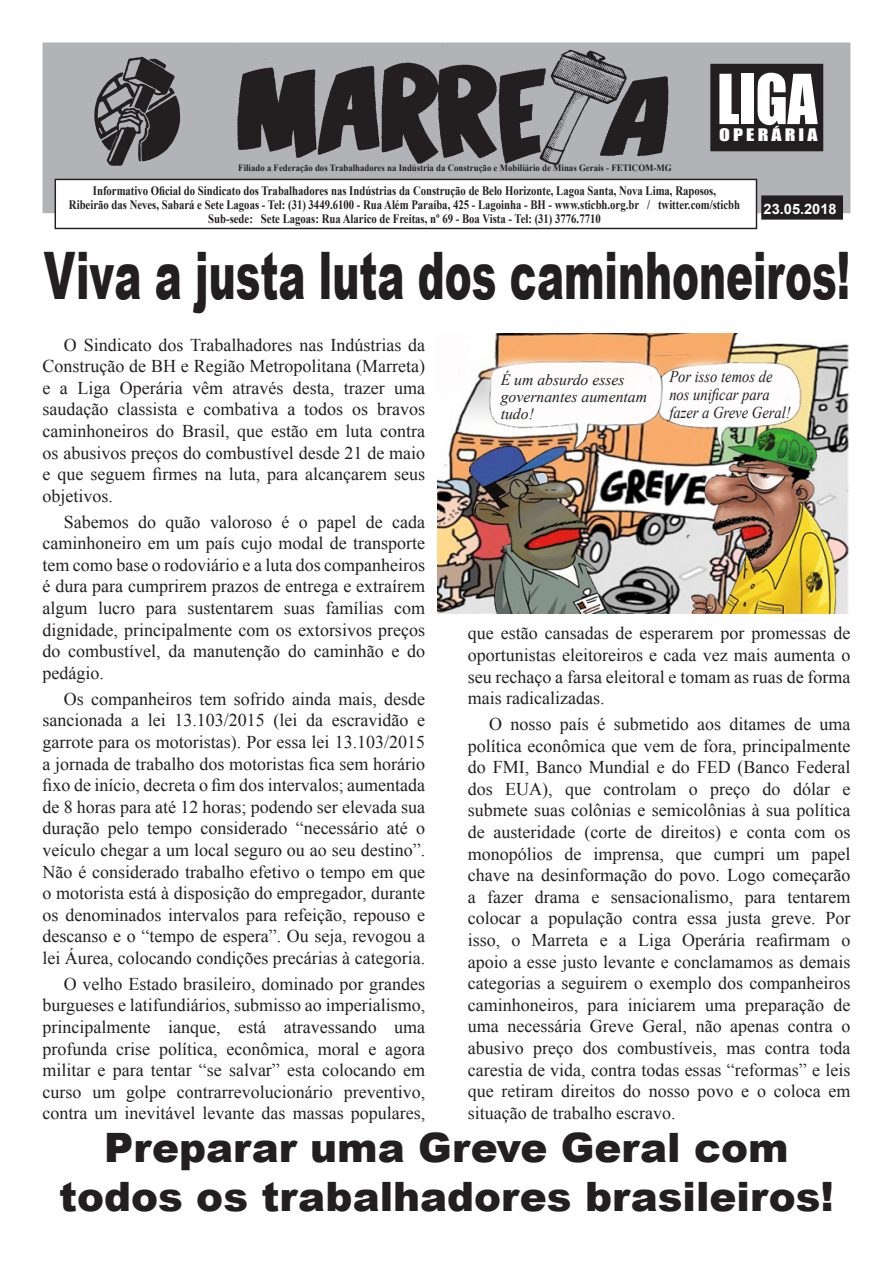
<style>
.page{position:relative;width:893px;height:1263px;background:#fff}
.page>*{position:absolute;margin:0;border:0;box-sizing:border-box;transform-origin:0 0}
.t1{font:900 65.55px "Arial";color:#231f20;scale:.62 1}
.t2{font:63.6px "Impact";color:#fff;scale:.92 1}
.t3{font:900 40.5px/48.6px "Arial";color:#231f20;text-align:center}
.t4{font:18px/21.6px "Times New Roman";color:#231f20;text-align:justify}
.t5{font:italic 16.5px "Times New Roman";color:#231f20;scale:.88 1}
.t6{font:15.9px "Impact";letter-spacing:.16em;color:#fff;scale:1.25 1}
.t7{font:italic 15.6px/17.1px "Times New Roman";color:#231f20}
.t8{font:700 14.25px "Arial";color:#fff}
.t9{font:700 12.9px/14.1px "Times New Roman";color:#231f20;text-align:center;scale:.83 1}
.t10{font:700 9.6px "Times New Roman";color:#231f20;scale:.92 1}
</style>
<div class="page">
<div style="left:43px;top:43px;width:807px;height:170px;background:#b2b3b7"></div>
<div style="left:762px;top:196px;width:80px;height:23px;background:#231f20"></div>
<div style="left:761px;top:195px;width:82px;height:25px;border:1px solid #231f20"></div>
<img style="left:234px;top:44px;width:438px;height:121px">
<img style="left:95px;top:56px;width:85px;height:110px">
<div style="left:711px;top:65px;width:111px;height:86px;background:#231f20"></div>
<div style="left:710px;top:64px;width:113px;height:87px;border:1px solid #231f20"></div>
<div style="left:55px;top:179px;width:701px;height:49px;background:#fff"></div>
<div style="left:55px;top:179px;width:702px;height:50px;border:1px solid #231f20"></div>
<img style="left:438px;top:334px;width:411px;height:279px">
<img style="left:804px;top:570px;width:21px;height:25px">
<img style="left:755px;top:429px;width:24px;height:27px">
<p class="t10" style="left:238px;top:161px;width:473px">Filiado a Federação dos Trabalhadores na Indústria da Construção e Mobiliário de Minas Gerais - FETICOM-MG</p>
<p class="t2" style="left:717px;top:50px;width:111px">LIGA</p>
<p class="t6" style="left:719px;top:122px;width:80px">OPERÁRIA</p>
<p class="t9" style="left:69px;top:183px;width:810px">Informativo Oficial do Sindicato dos Trabalhadores nas Indústrias da Construção de Belo Horizonte, Lagoa Santa, Nova Lima, Raposos,<br>Ribeirão das Neves, Sabará e Sete Lagoas - Tel: (31) 3449.6100 - Rua Além Paraíba, 425 - Lagoinha - BH - www.sticbh.org.br / twitter.com/sticbh<br>Sub-sede: Sete Lagoas: Rua Alarico de Freitas, nº 69 - Boa Vista - Tel: (31) 3776.7710</p>
<p class="t8" style="left:764px;top:199px;width:74px">23.05.2018</p>
<p class="t1" style="left:44px;top:228px;width:1302px">Viva a justa luta dos caminhoneiros!</p>
<p class="t4" style="left:43px;top:333px;width:384px;text-indent:21px">O Sindicato dos Trabalhadores nas Indústrias da Construção de BH e Região Metropolitana (Marreta) e a Liga Operária vêm através desta, trazer uma saudação classista e combativa a todos os bravos caminhoneiros do Brasil, que estão em luta contra os abusivos preços do combustível desde 21 de maio e que seguem firmes na luta, para alcançarem seus objetivos.</p>
<p class="t4" style="left:43px;top:510px;width:384px;text-indent:21px">Sabemos do quão valoroso é o papel de cada caminhoneiro em um país cujo modal de transporte tem como base o rodoviário e a luta dos companheiros é dura para cumprirem prazos de entrega e extraírem algum lucro para sustentarem suas famílias com dignidade, principalmente com os extorsivos preços do combustível, da manutenção do caminhão e do pedágio.</p>
<p class="t4" style="left:43px;top:687px;width:384px;text-indent:21px">Os companheiros tem sofrido ainda mais, desde sancionada a lei 13.103/2015 (lei da escravidão e garrote para os motoristas). Por essa lei 13.103/2015 a jornada de trabalho dos motoristas fica sem horário fixo de início, decreta o fim dos intervalos; aumentada de 8 horas para até 12 horas; podendo ser elevada sua duração pelo tempo considerado “necessário até o veículo chegar a um local seguro ou ao seu destino”.<br>Não é considerado trabalho efetivo o tempo em que o motorista está à disposição do empregador, durante os denominados intervalos para refeição, repouso e descanso e o “tempo de espera”. Ou seja, revogou a lei Áurea, colocando condições precárias à categoria.</p>
<p class="t4" style="left:43px;top:972px;width:384px;text-indent:21px">O velho Estado brasileiro, dominado por grandes burgueses e latifundiários, submisso ao imperialismo, principalmente ianque, está atravessando uma profunda crise política, econômica, moral e agora militar e para tentar “se salvar” esta colocando em curso um golpe contrarrevolucionário preventivo, contra um inevitável levante das massas populares,</p>
<p class="t7" style="left:501px;top:371px;width:148px">É um absurdo esses governantes aumentam tudo!</p>
<p class="t5" style="left:669px;top:365px;width:119px">Por isso temos de</p>
<p class="t5" style="left:669px;top:383px;width:116px">nos unificar para</p>
<p class="t5" style="left:669px;top:401px;width:140px">fazer a Greve Geral!</p>
<p class="t4" style="left:468px;top:622px;width:384px">que estão cansadas de esperarem por promessas de oportunistas eleitoreiros e cada vez mais aumenta o seu rechaço a farsa eleitoral e tomam as ruas de forma mais radicalizadas.</p>
<p class="t4" style="left:468px;top:713px;width:384px;text-indent:21px">O nosso país é submetido aos ditames de uma política econômica que vem de fora, principalmente do FMI, Banco Mundial e do FED (Banco Federal dos EUA), que controlam o preço do dólar e submete suas colônias e semicolônias à sua política de austeridade (corte de direitos) e conta com os monopólios de imprensa, que cumpri um papel chave na desinformação do povo. Logo começarão a fazer drama e sensacionalismo, para tentarem colocar a população contra essa justa greve. Por isso, o Marreta e a Liga Operária reafirmam o apoio a esse justo levante e conclamamos as demais categorias a seguirem o exemplo dos companheiros caminhoneiros, para iniciarem uma preparação de uma necessária Greve Geral, não apenas contra o abusivo preço dos combustíveis, mas contra toda carestia de vida, contra todas essas “reformas” e leis que retiram direitos do nosso povo e o coloca em situação de trabalho escravo.</p>
<p class="t3" style="left:59px;top:1122px;width:776px">Preparar uma Greve Geral com todos os trabalhadores brasileiros!</p>
</div>
